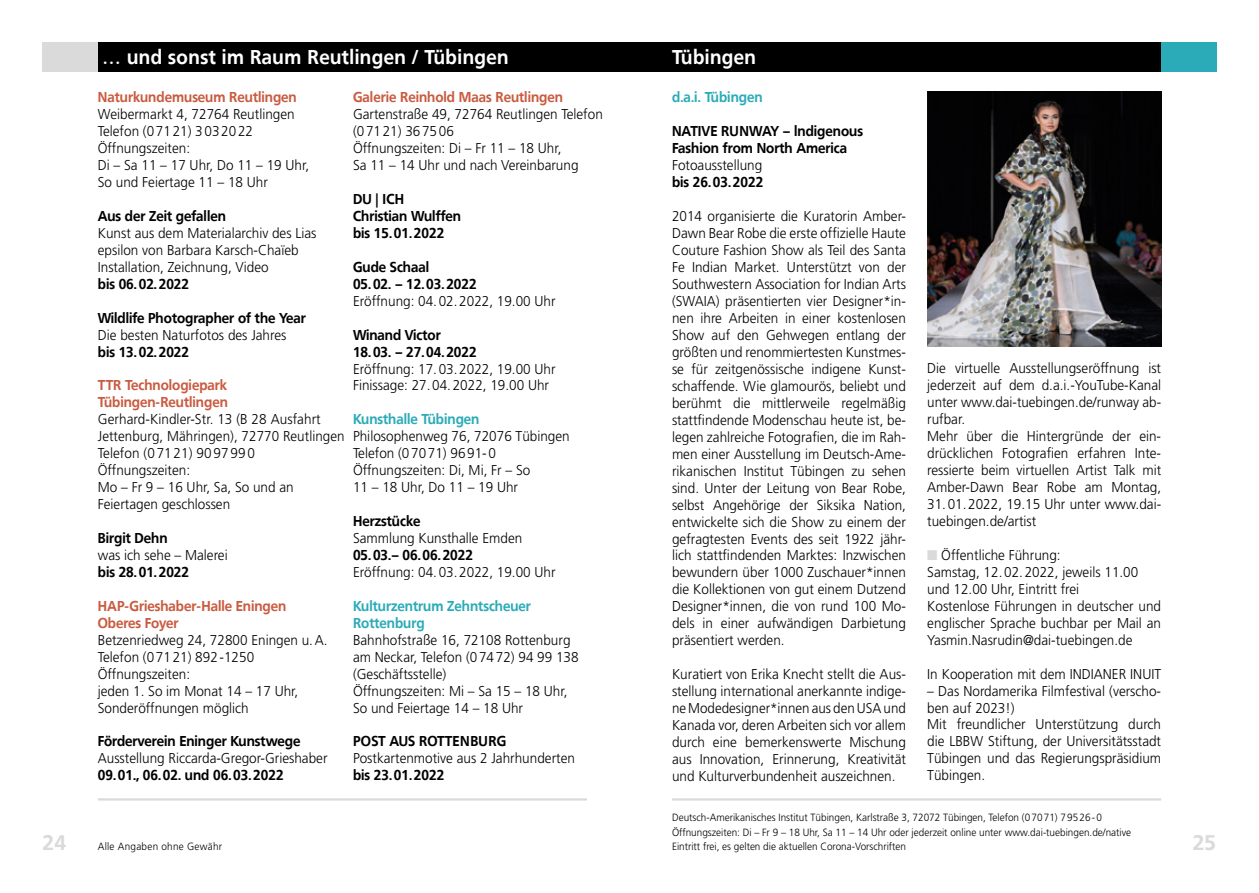
<style>
.page{position:relative;width:1259px;height:893px;background:#fff}
.page>*{position:absolute;margin:0;border:0;box-sizing:border-box;transform-origin:0 0}
.t1{font:700 21px "Frutiger BSK";color:#dadada}
.t2{font:700 19.8px "Frutiger BSK";letter-spacing:.025em;color:#fff;scale:.95 1}
.t3{font:300 14.25px/17px "Frutiger";color:#000;scale:.95 1}
.t4{font:700 14.25px/17px "Frutiger BSK";color:#000;scale:.95 1}
.t5{font:700 14.25px/17px "Frutiger BSK";color:#c95b40;scale:.95 1}
.t6{font:700 14.25px/17.1px "Frutiger BSK";color:#2babb7;scale:.95 1}
.t7{font:700 14.25px "Frutiger BSK";letter-spacing:.02em;color:#000;scale:.95 1}
.t8{font:300 10.5px/14.9px "Frutiger";color:#000;scale:.95 1}
.t9{font:300 10.5px "Frutiger";letter-spacing:.025em;color:#000;scale:.95 1}
.s1{color:#dadada}
</style>
<div class="page">
<hr style="left:98px;top:798px;width:489px;height:2px;background:#dadada">
<hr style="left:672px;top:798px;width:489px;height:2px;background:#dadada">
<div style="left:98px;top:43px;width:531px;height:29px;background:#000"></div>
<div style="left:629px;top:43px;width:532px;height:29px;background:#000"></div>
<div style="left:42px;top:43px;width:56px;height:29px;background:#dadada"></div>
<div style="left:1161px;top:43px;width:55px;height:29px;background:#2babb7"></div>
<img style="left:927px;top:91px;width:234px;height:256px">
<h2 class="t2" style="left:102px;top:45px;width:429px">… und sonst im Raum Reutlingen / Tübingen</h2>
<p class="t5" style="left:98px;top:89px;width:211px">Naturkundemuseum Reutlingen</p>
<p class="t3" style="left:98px;top:106px;width:224px">Weibermarkt 4, 72764 Reutlingen<br>Telefon (07121) 3032022<br>Öffnungszeiten:<br>Di – Sa 11 – 17 Uhr, Do 11 – 19 Uhr,<br>So und Feiertage 11 – 18 Uhr</p>
<p class="t4" style="left:98px;top:208px;width:136px">Aus der Zeit gefallen</p>
<p class="t3" style="left:98px;top:224px;width:232px">Kunst aus dem Materialarchiv des Lias epsilon von Barbara Karsch-Chaïeb<br>Installation, Zeichnung, Video</p>
<p class="t4" style="left:98px;top:275px;width:98px">bis 06.02.2022</p>
<p class="t4" style="left:98px;top:309px;width:221px">Wildlife Photographer of the Year</p>
<p class="t3" style="left:98px;top:326px;width:200px">Die besten Naturfotos des Jahres</p>
<p class="t4" style="left:98px;top:343px;width:98px">bis 13.02.2022</p>
<p class="t5" style="left:98px;top:377px;width:138px">TTR Technologiepark<br>Tübingen-Reutlingen</p>
<p class="t3" style="left:98px;top:411px;width:261px">Gerhard-Kindler-Str. 13 (B 28 Ausfahrt<br>Jettenburg, Mähringen), 72770 Reutlingen<br>Telefon (07121) 9097990<br>Öffnungszeiten:<br>Mo – Fr 9 – 16 Uhr, Sa, So und an<br>Feiertagen geschlossen</p>
<p class="t4" style="left:98px;top:530px;width:75px">Birgit Dehn</p>
<p class="t3" style="left:98px;top:547px;width:138px">was ich sehe – Malerei</p>
<p class="t4" style="left:98px;top:563px;width:98px">bis 28.01.2022</p>
<p class="t5" style="left:98px;top:597px;width:200px">HAP-Grieshaber-Halle Eningen<br>Oberes Foyer</p>
<p class="t3" style="left:98px;top:631px;width:243px">Betzenriedweg 24, 72800 Eningen u.A.<br>Telefon (07121) 892-1250<br>Öffnungszeiten:<br>jeden 1. So im Monat 14 – 17 Uhr,<br>Sonderöffnungen möglich</p>
<p class="t4" style="left:98px;top:733px;width:215px">Förderverein Eninger Kunstwege</p>
<p class="t3" style="left:98px;top:750px;width:243px">Ausstellung Riccarda-Gregor-Grieshaber</p>
<p class="t4" style="left:98px;top:767px;width:197px">09.01., 06.02. und 06.03.2022</p>
<p class="t5" style="left:353px;top:89px;width:222px">Galerie Reinhold Maas Reutlingen</p>
<p class="t3" style="left:353px;top:106px;width:264px">Gartenstraße 49, 72764 Reutlingen Telefon (07121) 367506<br>Öffnungszeiten: Di – Fr 11 – 18 Uhr,<br>Sa 11 – 14 Uhr und nach Vereinbarung</p>
<p class="t4" style="left:353px;top:191px;width:115px">DU | ICH<br>Christian Wulffen bis 15.01.2022</p>
<p class="t4" style="left:353px;top:258px;width:132px">Gude Schaal<br>05.02. – 12.03.2022</p>
<p class="t3" style="left:353px;top:292px;width:215px">Eröffnung: 04.02.2022, 19.00 Uhr</p>
<p class="t4" style="left:353px;top:326px;width:132px">Winand Victor<br>18.03. – 27.04.2022</p>
<p class="t3" style="left:353px;top:360px;width:215px">Eröffnung: 17.03.2022, 19.00 Uhr<br>Finissage: 27.04.2022, 19.00 Uhr</p>
<p class="t6" style="left:353px;top:411px;width:134px">Kunsthalle Tübingen</p>
<p class="t3" style="left:353px;top:428px;width:230px">Philosophenweg 76, 72076 Tübingen<br>Telefon (07071) 9691-0<br>Öffnungszeiten: Di, Mi, Fr – So<br>11 – 18 Uhr, Do 11 – 19 Uhr</p>
<p class="t4" style="left:353px;top:513px;width:72px">Herzstücke</p>
<p class="t3" style="left:353px;top:530px;width:180px">Sammlung Kunsthalle Emden</p>
<p class="t4" style="left:353px;top:546px;width:128px">05.03.– 06.06.2022</p>
<p class="t3" style="left:353px;top:563px;width:215px">Eröffnung: 04.03.2022, 19.00 Uhr</p>
<p class="t6" style="left:353px;top:597px;width:189px">Kulturzentrum Zehntscheuer<br>Rottenburg</p>
<p class="t3" style="left:353px;top:631px;width:239px">Bahnhofstraße 16, 72108 Rottenburg am Neckar, Telefon (07472) 94 99 138 (Geschäftsstelle)<br>Öffnungszeiten: Mi – Sa 15 – 18 Uhr,<br>So und Feiertage 14 – 18 Uhr</p>
<p class="t7" style="left:353px;top:733px;width:163px">POST AUS ROTTENBURG</p>
<p class="t3" style="left:353px;top:750px;width:235px">Postkartenmotive aus 2 Jahrhunderten</p>
<p class="t4" style="left:353px;top:767px;width:98px">bis 23.01.2022</p>
<h2 class="t2" style="left:672px;top:45px;width:90px">Tübingen</h2>
<p class="t6" style="left:672px;top:89px;width:97px">d.a.i. Tübingen</p>
<p class="t4" style="left:672px;top:123px;width:202px">NATIVE RUNWAY – lndigenous<br>Fashion from North America</p>
<p class="t3" style="left:672px;top:157px;width:97px">Fotoausstellung</p>
<p class="t4" style="left:672px;top:174px;width:98px">bis 26.03.2022</p>
<p class="t3" style="left:672px;top:208px;width:248px;text-align:justify">2014 organisierte die Kuratorin Amber-Dawn Bear Robe die erste offizielle Haute Couture Fashion Show als Teil des Santa Fe Indian Market. Unterstützt von der Southwestern Association for Indian Arts (SWAIA) präsentierten vier Designer*in&shy;nen ihre Arbeiten in einer kostenlosen Show auf den Gehwegen entlang der größten und renommiertesten Kunstmes&shy;se für zeitgenössische indigene Kunst&shy;schaffende. Wie glamourös, beliebt und berühmt die mittlerweile regelmäßig stattfindende Modenschau heute ist, be&shy;legen zahlreiche Fotografien, die im Rah&shy;men einer Ausstellung im Deutsch-Ame&shy;rikanischen Institut Tübingen zu sehen sind. Unter der Leitung von Bear Robe, selbst Angehörige der Siksika Nation, entwickelte sich die Show zu einem der gefragtesten Events des seit 1922 jähr&shy;lich stattfindenden Marktes: Inzwischen bewundern über 1000 Zuschauer*innen die Kollektionen von gut einem Dutzend Designer*innen, die von rund 100 Mo&shy;dels in einer aufwändigen Darbietung präsentiert werden.</p>
<p class="t3" style="left:672px;top:666px;width:248px;text-align:justify">Kuratiert von Erika Knecht stellt die Aus&shy;stellung international anerkannte indige&shy;ne Modedesigner*innen aus den USA und Kanada vor, deren Arbeiten sich vor allem durch eine bemerkenswerte Mischung aus Innovation, Erinnerung, Kreativität und Kulturverbundenheit auszeichnen.</p>
<p class="t3" style="left:927px;top:360px;width:248px">Die virtuelle Ausstellungseröffnung ist jederzeit auf dem d.a.i.-YouTube-Kanal unter www.dai-tuebingen.de/runway ab&shy;rufbar.<br>Mehr über die Hintergründe der ein&shy;drücklichen Fotografien erfahren Inte&shy;ressierte beim virtuellen Artist Talk mit Amber-Dawn Bear Robe am Montag, 31.01.2022, 19.15 Uhr unter www.dai&shy;tuebingen.de/artist</p>
<p class="t3" style="left:927px;top:546px;width:248px"><span class="s1">■</span> Öffentliche Führung:<br>Samstag, 12.02.2022, jeweils 11.00 und 12.00 Uhr, Eintritt frei<br>Kostenlose Führungen in deutscher und englischer Sprache buchbar per Mail an Yasmin.Nasrudin@dai-tuebingen.de</p>
<p class="t3" style="left:927px;top:665px;width:248px">In Kooperation mit dem INDIANER INUIT</p>
<p class="t3" style="left:927px;top:682px;width:248px">– Das Nordamerika Filmfestival (verscho&shy;ben auf 2023!)<br>Mit freundlicher Unterstützung durch die LBBW Stiftung, der Universitätsstadt<br>Tübingen und das Regierungspräsidium<br>Tübingen.</p>
<p class="t8" style="left:672px;top:810px;width:485px">Deutsch-Amerikanisches Institut Tübingen, Karlstraße 3, 72072 Tübingen, Telefon (07071) 79526-0<br>Öffnungszeiten: Di – Fr 9 – 18 Uhr, Sa 11 – 14 Uhr oder jederzeit online unter www.dai-tuebingen.de/native<br>Eintritt frei, es gelten die aktuellen Corona-Vorschriften</p>
<h1 class="t1" style="left:43px;top:830px;width:25px">24</h1>
<h1 class="t1" style="left:1192px;top:830px;width:25px">25</h1>
<p class="t9" style="left:98px;top:841px;width:132px">Alle Angaben ohne Gewähr</p>
</div>
